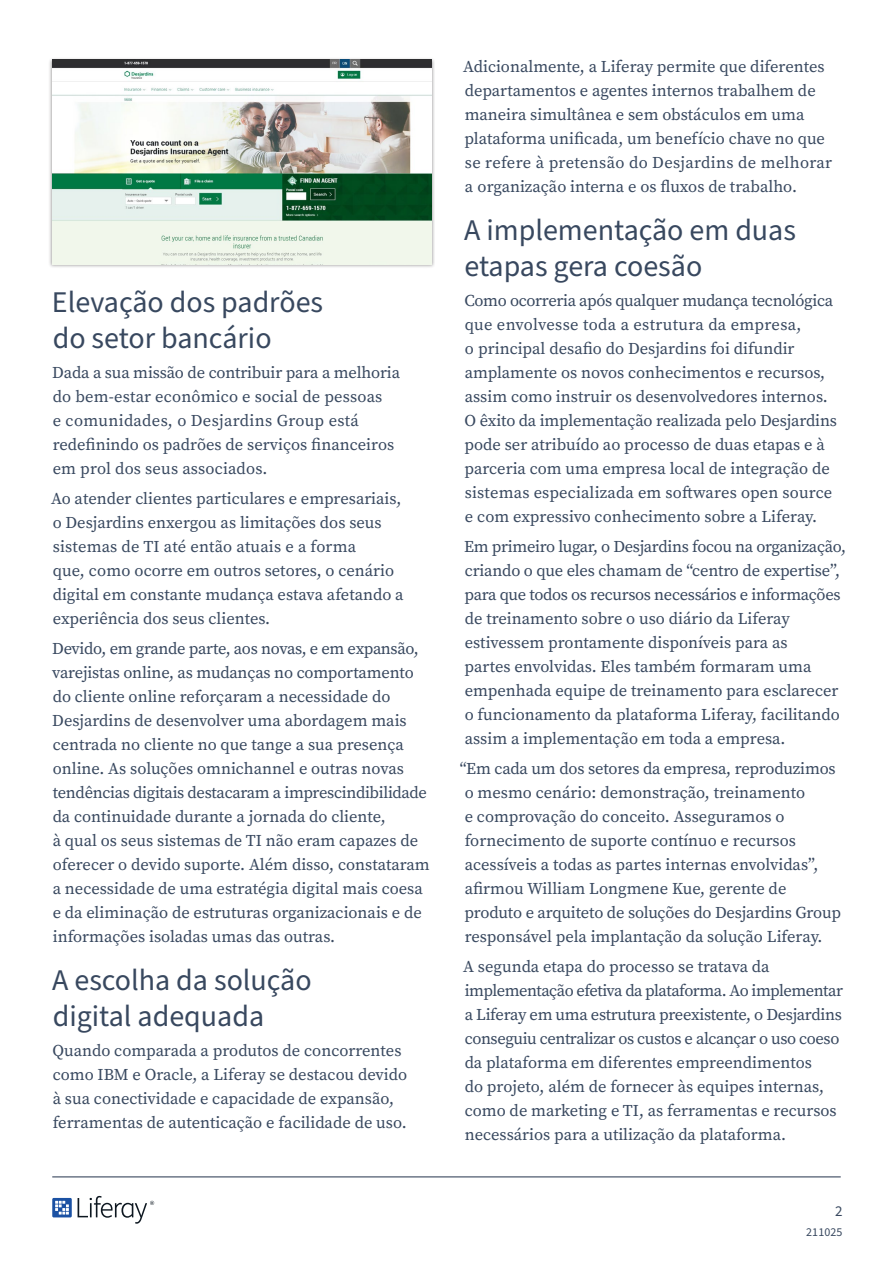
<style>
.page{position:relative;width:893px;height:1263px;background:#fff}
.page>*{position:absolute;margin:0;border:0;box-sizing:border-box;transform-origin:0 0}
.t1{font:30px/36px "Source Sans Pro";color:#38485f}
.t2{font:16.5px/24px "Source Serif Pro";color:#38485f}
.t3{font:15px "Source Sans Pro";color:#38485f}
.t4{font:12px "Source Sans Pro";letter-spacing:.01em;color:#38485f}
</style>
<div class="page">
<hr style="left:52px;top:1176px;width:789px;height:1px;background:#3b4960">
<svg style="left:78px;top:1196px;width:76px;height:28px"></svg>
<svg style="left:52px;top:1198px;width:20px;height:19px"></svg>
<div style="left:49px;top:57px;width:386px;height:211px;background:#231f20;opacity:.45"></div>
<img style="left:52px;top:60px;width:380px;height:204px">
<h1 class="t1" style="left:52px;top:285px;width:273px">Elevação dos padrões do setor bancário</h1>
<p class="t2" style="left:52px;top:360px;width:349px">Dada a sua missão de contribuir para a melhoria do bem-estar econômico e social de pessoas<br>e comunidades, o Desjardins Group está redefinindo os padrões de serviços financeiros em prol dos seus associados.</p>
<p class="t2" style="left:51px;top:486px;width:354px">Ao atender clientes particulares e empresariais, o Desjardins enxergou as limitações dos seus sistemas de TI até então atuais e a forma<br>que, como ocorre em outros setores, o cenário digital em constante mudança estava afetando a experiência dos seus clientes.</p>
<p class="t2" style="left:52px;top:636px;width:379px">Devido, em grande parte, aos novas, e em expansão, varejistas online, as mudanças no comportamento do cliente online reforçaram a necessidade do Desjardins de desenvolver uma abordagem mais centrada no cliente no que tange a sua presença online. As soluções omnichannel e outras novas tendências digitais destacaram a imprescindibilidade da continuidade durante a jornada do cliente,<br>à qual os seus sistemas de TI não eram capazes de oferecer o devido suporte. Além disso, constataram a necessidade de uma estratégia digital mais coesa e da eliminação de estruturas organizacionais e de informações isoladas umas das outras.</p>
<h1 class="t1" style="left:52px;top:963px;width:261px">A escolha da solução digital adequada</h1>
<p class="t2" style="left:52px;top:1038px;width:356px">Quando comparada a produtos de concorrentes como IBM e Oracle, a Liferay se destacou devido à sua conectividade e capacidade de expansão, ferramentas de autenticação e facilidade de uso.</p>
<p class="t2" style="left:463px;top:54px;width:371px">Adicionalmente, a Liferay permite que diferentes departamentos e agentes internos trabalhem de maneira simultânea e sem obstáculos em uma plataforma unificada, um benefício chave no que se refere à pretensão do Desjardins de melhorar a organização interna e os fluxos de trabalho.</p>
<h1 class="t1" style="left:464px;top:213px;width:333px">A implementação em duas etapas gera coesão</h1>
<p class="t2" style="left:464px;top:288px;width:374px">Como ocorreria após qualquer mudança tecnológica que envolvesse toda a estrutura da empresa,<br>o principal desafio do Desjardins foi difundir amplamente os novos conhecimentos e recursos, assim como instruir os desenvolvedores internos.<br>O êxito da implementação realizada pelo Desjardins pode ser atribuído ao processo de duas etapas e à parceria com uma empresa local de integração de sistemas especializada em softwares open source e com expressivo conhecimento sobre a Liferay.</p>
<p class="t2" style="left:464px;top:534px;width:383px">Em primeiro lugar, o Desjardins focou na organização, criando o que eles chamam de “centro de expertise”, para que todos os recursos necessários e informações de treinamento sobre o uso diário da Liferay estivessem prontamente disponíveis para as<br>partes envolvidas. Eles também formaram uma empenhada equipe de treinamento para esclarecer o funcionamento da plataforma Liferay, facilitando assim a implementação em toda a empresa.</p>
<p class="t2" style="left:460px;top:756px;width:383px">“Em cada um dos setores da empresa, reproduzimos o mesmo cenário: demonstração, treinamento<br>e comprovação do conceito. Asseguramos o fornecimento de suporte contínuo e recursos acessíveis a todas as partes internas envolvidas”, afirmou William Longmene Kue, gerente de produto e arquiteto de soluções do Desjardins Group responsável pela implantação da solução Liferay.</p>
<p class="t2" style="left:463px;top:954px;width:381px">A segunda etapa do processo se tratava da implementação efetiva da plataforma. Ao implementar a Liferay em uma estrutura preexistente, o Desjardins conseguiu centralizar os custos e alcançar o uso coeso da plataforma em diferentes empreendimentos<br>do projeto, além de fornecer às equipes internas, como de marketing e TI, as ferramentas e recursos necessários para a utilização da plataforma.</p>
<p class="t3" style="left:835px;top:1201px;width:9px">2</p>
<p class="t4" style="left:806px;top:1224px;width:38px">211025</p>
</div>
